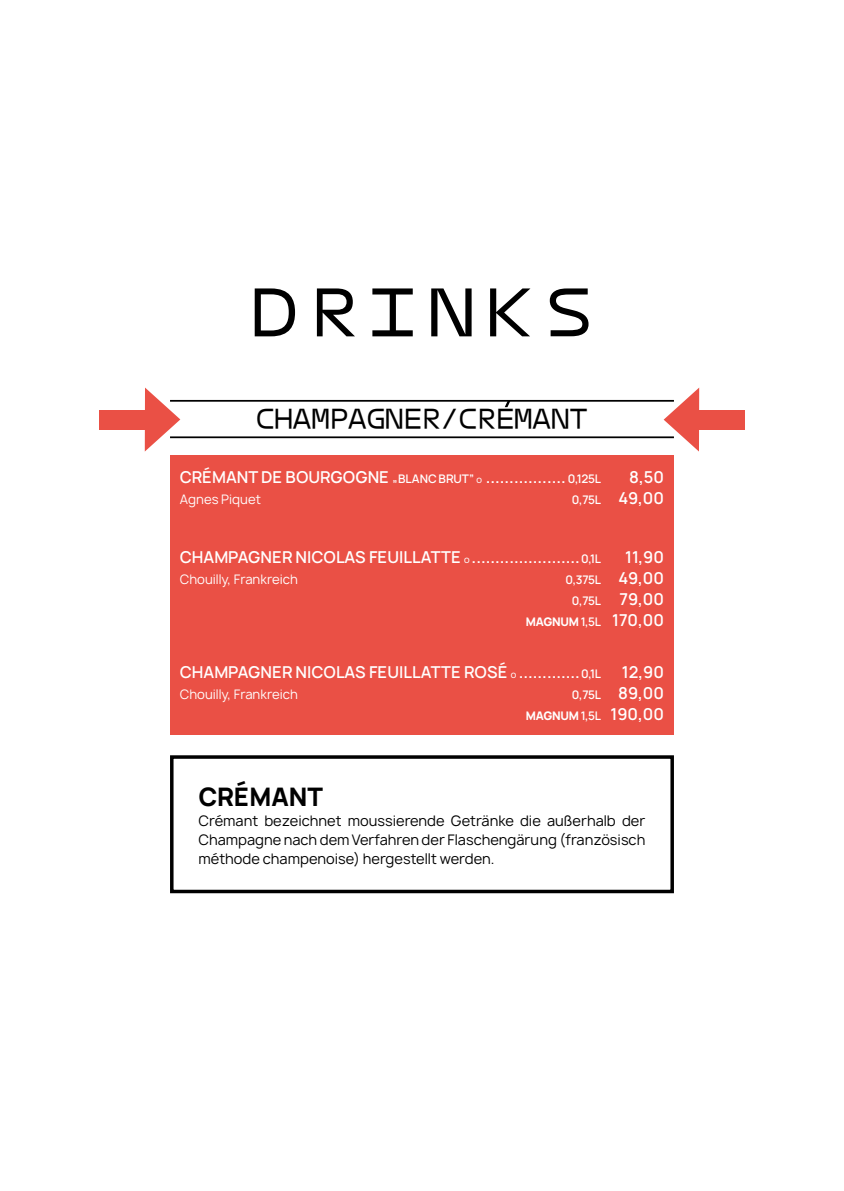
<style>
.page{position:relative;width:844px;height:1191px;background:#fff}
.page>*{position:absolute;margin:0;border:0;box-sizing:border-box;transform-origin:0 0}
.t1{font:84px "SZENEFULL";color:#000}
.t2{font:35px "SZENEFULL";letter-spacing:-.14em;color:#000;scale:.94 1}
.t3{font:800 24.5px "Manrope";color:#000}
.t4{font:600 15.75px/21px "Manrope";color:#fff;text-align:right}
.t5{font:14px/19.2px "Manrope";color:#000;text-align:justify}
.t6{font:12.6px "Manrope";color:#fff}
.t7{font:600 11.38px "Manrope";color:#fff}
.t8{font:600 7px "Manrope";color:#fff}
.s1{font-size:11.38px}
.s2{font-size:7px}
.s3{font-size:15.75px}
.s4{font-weight:800;font-size:11.38px}
</style>
<div class="page">
<div style="left:170px;top:455px;width:503px;height:280px;background:#ea5045"></div>
<hr style="left:170px;top:400px;width:503px;height:2px;background:#000">
<hr style="left:170px;top:436px;width:503px;height:2px;background:#000">
<svg style="left:504px;top:401px;width:6px;height:6px"></svg>
<div style="left:170px;top:755px;width:503px;height:138px;border:4px solid #000"></div>
<svg style="left:145px;top:387px;width:35px;height:64px"></svg>
<div style="left:99px;top:409px;width:53px;height:20px;background:#ea5045"></div>
<svg style="left:663px;top:388px;width:36px;height:63px"></svg>
<div style="left:692px;top:409px;width:52px;height:20px;background:#ea5045"></div>
<h1 class="t1" style="left:245px;top:264px;width:354px">DRINKS</h1>
<h2 class="t2" style="left:254px;top:399px;width:359px">CHAMPAGNER/CREMANT</h2>
<p class="t4" style="left:180px;top:467px;width:422px">CRÉMANT DE BOURGOGNE <span class="s1">„BLANC BRUT”</span> <span class="s2">O</span> ................. <span class="s1">0,125L</span></p>
<p class="t4" style="left:629px;top:467px;width:36px">8,50</p>
<p class="t6" style="left:180px;top:492px;width:82px">Agnes Piquet</p>
<p class="t7" style="left:571px;top:493px;width:94px">0,75L <span class="s3">49,00</span></p>
<p class="t4" style="left:180px;top:547px;width:282px">CHAMPAGNER NICOLAS FEUILLATTE</p>
<p class="t8" style="left:464px;top:556px;width:7px">O</p>
<p class="t4" style="left:471px;top:547px;width:131px">.......................<span class="s1">0,1L</span></p>
<p class="t4" style="left:625px;top:547px;width:40px">11,90</p>
<p class="t6" style="left:180px;top:571px;width:119px">Chouilly, Frankreich</p>
<p class="t4" style="left:526px;top:568px;width:139px"><span class="s1">0,375L</span> 49,00<br><span class="s1">0,75L</span> 79,00<br><span class="s4">MAGNUM</span> <span class="s1">1,5L</span> 170,00</p>
<p class="t4" style="left:180px;top:661px;width:329px">CHAMPAGNER NICOLAS FEUILLATTE ROSÉ</p>
<p class="t8" style="left:510px;top:671px;width:7px">O</p>
<p class="t4" style="left:518px;top:661px;width:84px">.............<span class="s1">0,1L</span></p>
<p class="t4" style="left:621px;top:661px;width:44px">12,90</p>
<p class="t6" style="left:180px;top:686px;width:119px">Chouilly, Frankreich</p>
<p class="t4" style="left:526px;top:682px;width:139px"><span class="s1">0,75L</span> 89,00<br><span class="s4">MAGNUM</span> <span class="s1">1,5L</span> 190,00</p>
<h3 class="t3" style="left:198px;top:780px;width:126px">CRÉMANT</h3>
<p class="t5" style="left:198px;top:811px;width:448px">Crémant bezeichnet moussierende Getränke die außerhalb der Champagne nach dem Verfahren der Flaschengärung (französisch méthode champenoise) hergestellt werden.</p>
</div>
